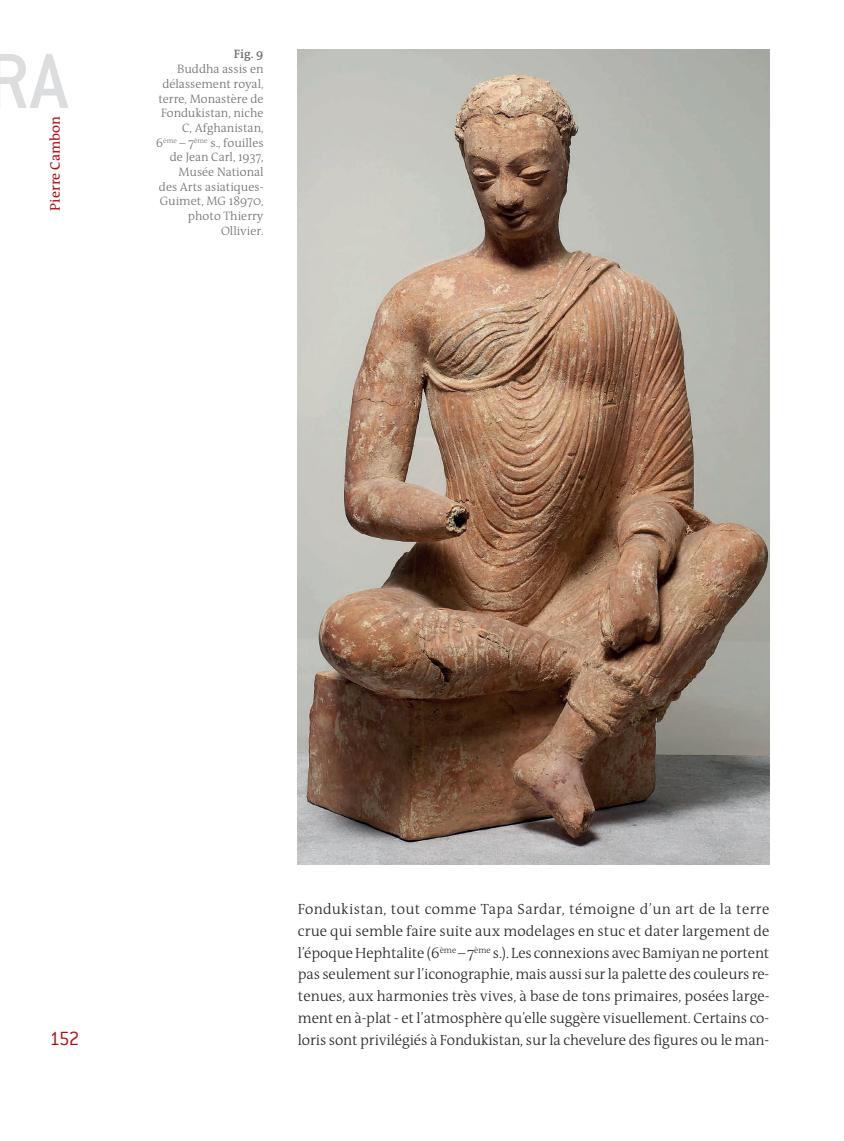
<style>
.page{position:relative;width:844px;height:1141px;background:#fff}
.page>*{position:absolute;margin:0;border:0;box-sizing:border-box;transform-origin:0 0}
.t1{font:500 85.58px "Conduit ITC";color:#dcdddf}
.t2{font:300 21px "Conduit ITC";color:#b00d15}
.t3{font:300 14.88px/21.9px "The Antiqua B3";letter-spacing:-.01em;color:#231f20;text-align:justify}
.t4{font:14px "The Antiqua B5";color:#b00d15}
.t5{font:300 12.25px/14.7px "The Antiqua B3";color:#6c6d70;text-align:right}
.t6{font:600 12.25px "The Antiqua B6";color:#6c6d70}
</style>
<div class="page">
<img style="left:298px;top:50px;width:471px;height:814px">
<h1 class="t1" style="left:-14px;top:33px;width:84px">RA</h1>
<p class="t4" style="left:48px;top:211px;width:96px;rotate:-90deg">Pierre Cambon</p>
<p class="t6" style="left:234px;top:48px;width:31px">Fig. 9</p>
<p class="t5" style="left:156px;top:62px;width:109px">Buddha assis en délassement royal, terre, Monastère de<br>Fondukistan, niche<br>C, Afghanistan,<br>6<sup>ème</sup> – 7<sup>ème</sup> s., fouilles de Jean Carl, 1937,<br>Musée National<br>des Arts asiatiques-<br>Guimet, MG 18970, photo Thierry<br>Ollivier.</p>
<h2 class="t2" style="left:50px;top:1027px;width:31px">152</h2>
<p class="t3" style="left:298px;top:898px;width:473px">Fondukistan, tout comme Tapa Sardar, témoigne d’un art de la terre crue qui semble faire suite aux modelages en stuc et dater largement de l’époque Hephtalite (6<sup>ème</sup> – 7<sup>ème</sup> s.). Les connexions avec Bamiyan ne portent pas seulement sur l’iconographie, mais aussi sur la palette des couleurs re&shy;tenues, aux harmonies très vives, à base de tons primaires, posées large&shy;ment en à-plat - et l’atmosphère qu’elle suggère visuellement. Certains co&shy;loris sont privilégiés à Fondukistan, sur la chevelure des figures ou le man-</p>
</div>
